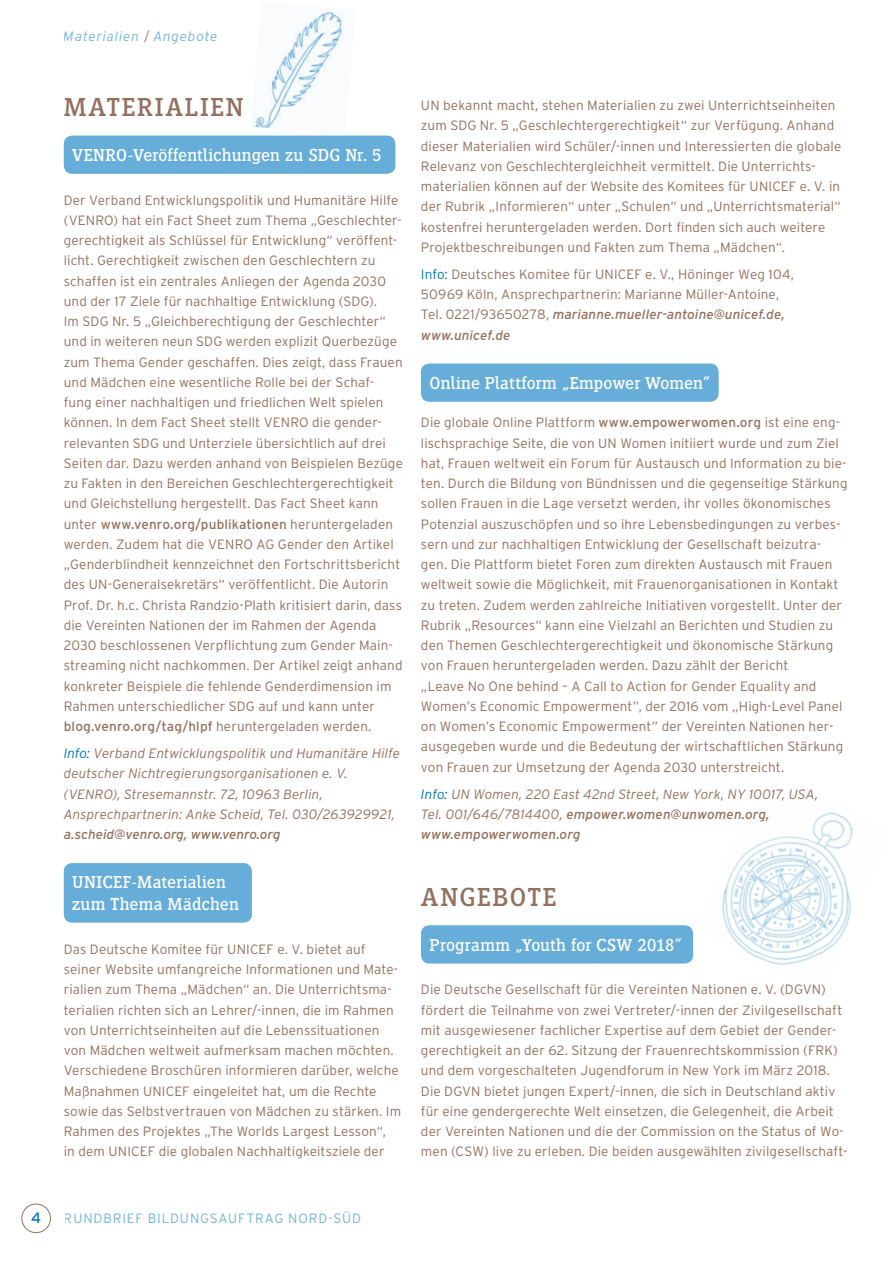
<style>
.page{position:relative;width:893px;height:1263px;background:#fff}
.page>*{position:absolute;margin:0;border:0;box-sizing:border-box;transform-origin:0 0}
.t1{font:27px "Siseriff LT Std";letter-spacing:.065em;color:#94705d}
.t2{font:18px/22.5px "Siseriff LT Std";letter-spacing:.005em;color:#fff}
.t3{font:15px "Interstate";color:#0076bf}
.t4{font:300 13.5px/20.2px "Interstate";letter-spacing:.01em;color:#94705d}
.t5{font:italic 300 13.5px/20.2px "Interstate";letter-spacing:.005em;color:#94705d}
.t6{font:300 13.5px "Interstate";letter-spacing:.065em;color:#3391cc}
.t7{font:italic 13.5px "Interstate";color:#94705d}
.t8{font:italic 300 13.5px "Interstate";letter-spacing:.055em;color:#3391cc}
.s1{font-weight:400;font-style:normal;color:#94705d}
.s2{font-weight:400}
.s3{color:#0076bf}
.s4{font-weight:400;font-style:italic}
</style>
<div class="page">
<div style="left:21px;top:1203px;width:30px;height:30px;border:1px solid #94705d;border-radius:50%"></div>
<img style="left:722px;top:812px;width:131px;height:153px">
<div style="left:64px;top:136px;width:331px;height:38px;background:#66add9;border-radius:9px"></div>
<div style="left:64px;top:863px;width:188px;height:60px;background:#66add9;border-radius:9px"></div>
<div style="left:421px;top:363px;width:298px;height:39px;background:#66add9;border-radius:9px"></div>
<div style="left:421px;top:925px;width:272px;height:38px;background:#66add9;border-radius:9px"></div>
<img style="left:252px;top:11px;width:93px;height:117px">
<p class="t8" style="left:64px;top:28px;width:155px">Materialien <span class="s1">/</span> Angebote</p>
<h1 class="t1" style="left:64px;top:92px;width:178px">Materialien</h1>
<h2 class="t2" style="left:72px;top:144px;width:311px">VENRO-Veröffentlichungen zu SDG Nr. 5</h2>
<p class="t4" style="left:64px;top:190px;width:341px">Der Verband Entwicklungspolitik und Humanitäre Hilfe (VENRO) hat ein Fact Sheet zum Thema „Geschlechter&shy;gerechtigkeit als Schlüssel für Entwicklung“ veröffent&shy;licht. Gerechtigkeit zwischen den Geschlechtern zu schaffen ist ein zentrales Anliegen der Agenda 2030 und der 17 Ziele für nachhaltige Entwicklung (SDG).<br>Im SDG Nr. 5 „Gleichberechtigung der Geschlechter“ und in weiteren neun SDG werden explizit Querbezüge zum Thema Gender geschaffen. Dies zeigt, dass Frauen und Mädchen eine wesentliche Rolle bei der Schaf&shy;fung einer nachhaltigen und friedlichen Welt spielen können. In dem Fact Sheet stellt VENRO die gender&shy;relevanten SDG und Unterziele übersichtlich auf drei Seiten dar. Dazu werden anhand von Beispielen Bezüge zu Fakten in den Bereichen Geschlechtergerechtigkeit und Gleichstellung hergestellt. Das Fact Sheet kann unter <span class="s2">www.venro.org/publikationen</span> heruntergeladen werden. Zudem hat die VENRO AG Gender den Artikel „Genderblindheit kennzeichnet den Fortschrittsbericht des UN-Generalsekretärs“ veröffentlicht. Die Autorin Prof. Dr. h.c. Christa Randzio-Plath kritisiert darin, dass die Vereinten Nationen der im Rahmen der Agenda 2030 beschlossenen Verpflichtung zum Gender Main&shy;streaming nicht nachkommen. Der Artikel zeigt anhand konkreter Beispiele die fehlende Genderdimension im Rahmen unterschiedlicher SDG auf und kann unter <span class="s2">blog.venro.org/tag/hlpf</span> heruntergeladen werden.</p>
<p class="t5" style="left:64px;top:743px;width:338px"><span class="s3">Info:</span> Verband Entwicklungspolitik und Humanitäre Hilfe deutscher Nichtregierungsorganisationen e. V. (VENRO), Stresemannstr. 72, 10963 Berlin, Ansprechpartnerin: Anke Scheid, Tel. 030/263929921,</p>
<p class="t7" style="left:64px;top:827px;width:218px">a.scheid@venro.org, www.venro.org</p>
<h2 class="t2" style="left:72px;top:870px;width:34px">UNICEF</h2>
<h2 class="t2" style="left:72px;top:870px;width:168px;text-indent:59px">-Materialien zum Thema Mädchen</h2>
<p class="t4" style="left:64px;top:939px;width:339px">Das Deutsche Komitee für UNICEF e. V. bietet auf seiner Website umfangreiche Informationen und Mate&shy;rialien zum Thema „Mädchen“ an. Die Unterrichtsma&shy;terialien richten sich an Lehrer/-innen, die im Rahmen von Unterrichtseinheiten auf die Lebenssituationen von Mädchen weltweit aufmerksam machen möchten.<br>Verschiedene Broschüren informieren darüber, welche Maßnahmen UNICEF eingeleitet hat, um die Rechte sowie das Selbstvertrauen von Mädchen zu stärken. Im Rahmen des Projektes „The Worlds Largest Lesson“,<br>in dem UNICEF die globalen Nachhaltigkeitsziele der</p>
<p class="t4" style="left:421px;top:95px;width:422px">UN bekannt macht, stehen Materialien zu zwei Unterrichtseinheiten zum SDG Nr. 5 „Geschlechtergerechtigkeit“ zur Verfügung. Anhand dieser Materialien wird Schüler/-innen und Interessierten die globale Relevanz von Geschlechtergleichheit vermittelt. Die Unterrichts&shy;materialien können auf der Website des Komitees für UNICEF e. V. in der Rubrik „Informieren“ unter „Schulen“ und „Unterrichtsmaterial“ kostenfrei heruntergeladen werden. Dort finden sich auch weitere Projektbeschreibungen und Fakten zum Thema „Mädchen“.</p>
<p class="t4" style="left:421px;top:264px;width:374px"><span class="s3">Info:</span> Deutsches Komitee für UNICEF e. V., Höninger Weg 104, 50969 Köln, Ansprechpartnerin: Marianne Müller-Antoine, Tel. 0221/93650278, <span class="s4">marianne.mueller-antoine@unicef.de, www.unicef.de</span></p>
<h2 class="t2" style="left:429px;top:372px;width:282px">Online Plattform „Empower Women“</h2>
<p class="t4" style="left:421px;top:412px;width:428px">Die globale Online Plattform <span class="s2">www.empowerwomen.org</span> ist eine eng&shy;lischsprachige Seite, die von UN Women initiiert wurde und zum Ziel hat, Frauen weltweit ein Forum für Austausch und Information zu bie&shy;ten. Durch die Bildung von Bündnissen und die gegenseitige Stärkung sollen Frauen in die Lage versetzt werden, ihr volles ökonomisches Potenzial auszuschöpfen und so ihre Lebensbedingungen zu verbes&shy;sern und zur nachhaltigen Entwicklung der Gesellschaft beizutra&shy;gen. Die Plattform bietet Foren zum direkten Austausch mit Frauen weltweit sowie die Möglichkeit, mit Frauenorganisationen in Kontakt zu treten. Zudem werden zahlreiche Initiativen vorgestellt. Unter der Rubrik „Resources“ kann eine Vielzahl an Berichten und Studien zu den Themen Geschlechtergerechtigkeit und ökonomische Stärkung von Frauen heruntergeladen werden. Dazu zählt der Bericht<br>„Leave No One behind – A Call to Action for Gender Equality and Women’s Economic Empowerment”, der 2016 vom „High-Level Panel on Women’s Economic Empowerment” der Vereinten Nationen her&shy;ausgegeben wurde und die Bedeutung der wirtschaftlichen Stärkung von Frauen zur Umsetzung der Agenda 2030 unterstreicht.</p>
<p class="t5" style="left:421px;top:784px;width:399px"><span class="s3">Info:</span> UN Women, 220 East 42nd Street, New York, NY 10017, USA,<br>Tel. 001/646/7814400, <span class="s2">empower.women@unwomen.org, www.empowerwomen.org</span></p>
<h1 class="t1" style="left:421px;top:882px;width:19px">Ang</h1>
<h1 class="t1" style="left:477px;top:882px;width:81px">ebote</h1>
<h2 class="t2" style="left:429px;top:933px;width:254px">Programm „Youth for CSW 2018“</h2>
<p class="t4" style="left:421px;top:979px;width:428px">Die Deutsche Gesellschaft für die Vereinten Nationen e. V. (DGVN) fördert die Teilnahme von zwei Vertreter/-innen der Zivilgesellschaft mit ausgewiesener fachlicher Expertise auf dem Gebiet der Gender&shy;gerechtigkeit an der 62. Sitzung der Frauenrechtskommission (FRK) und dem vorgeschalteten Jugendforum in New York im März 2018.<br>Die DGVN bietet jungen Expert/-innen, die sich in Deutschland aktiv für eine gendergerechte Welt einsetzen, die Gelegenheit, die Arbeit der Vereinten Nationen und die der Commission on the Status of Wo&shy;men (CSW) live zu erleben. Die beiden ausgewählten zivilgesellschaft-</p>
<p class="t3" style="left:31px;top:1209px;width:12px">4</p>
<p class="t6" style="left:64px;top:1211px;width:299px">Rundbrief Bildungsauftrag Nord-Süd</p>
</div>
